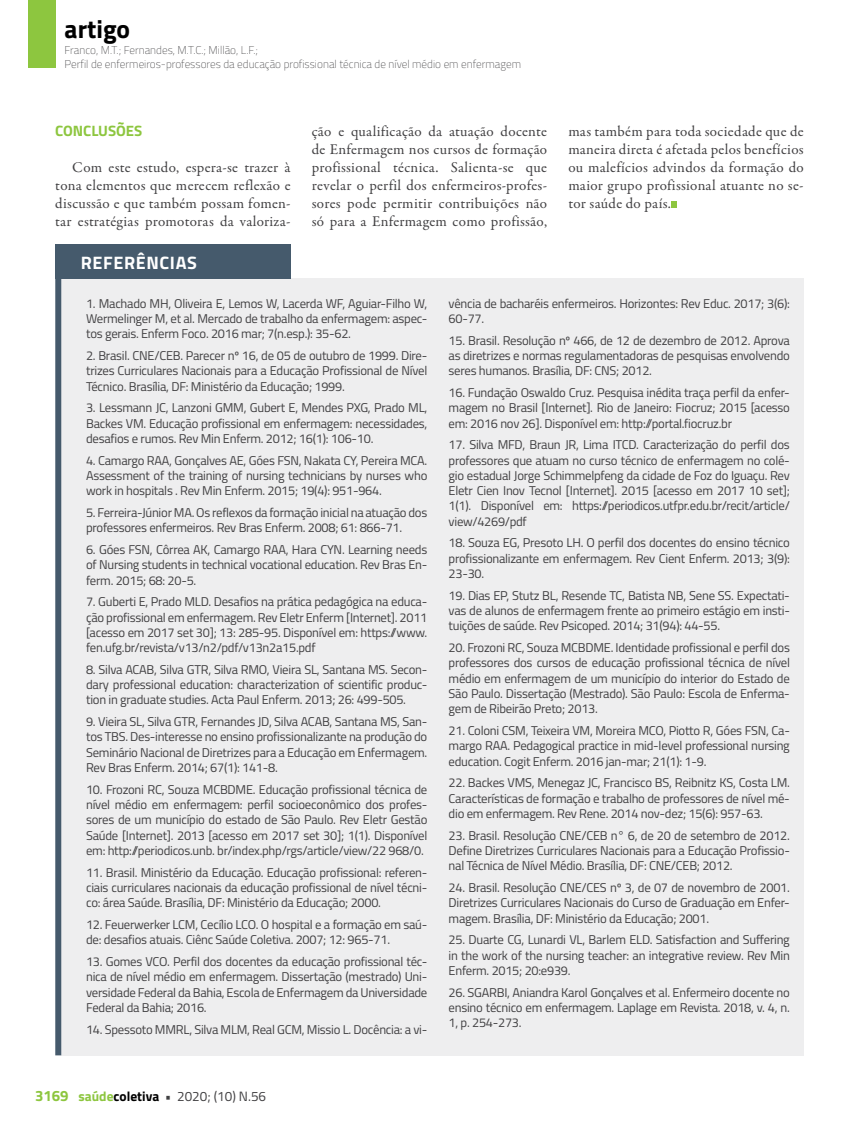
<style>
.page{position:relative;width:859px;height:1132px;background:#fff}
.page>*{position:absolute;margin:0;border:0;box-sizing:border-box;transform-origin:0 0}
.t1{font:700 25.5px "Titillium";color:#000}
.t2{font:700 18px "Titillium";letter-spacing:.035em;color:#fff}
.t3{font:15px/18px "Garamond Premr Pro";letter-spacing:.02em;color:#414042;text-align:justify}
.t4{font:700 15px "Titillium";letter-spacing:-.005em;color:#8dc63f}
.t5{font:13.5px "Titillium";color:#414042}
.t6{font:12.75px/15.3px "Titillium";letter-spacing:-.02em;color:#414042;text-align:justify}
.t7{font:100 11.25px/13.5px "Titillium";color:#414042}
.s1{font-weight:700;font-size:15px;color:#8dc63f}
.s2{font-weight:700;color:#8dc63f}
.s3{font-weight:700;color:#000}
.s4{font-weight:700}
</style>
<div class="page">
<div style="left:28px;top:0;width:27px;height:68px;background:#8dc63f"></div>
<svg style="left:671px;top:202px;width:6px;height:6px"></svg>
<div style="left:61px;top:278px;width:743px;height:776px;background:#eeeeef"></div>
<div style="left:55px;top:244px;width:236px;height:35px;background:#455a6c"></div>
<div style="left:55px;top:260px;width:6px;height:794px;background:#455a6c"></div>
<h1 class="t1" style="left:65px;top:10px;width:67px">artigo</h1>
<p class="t7" style="left:65px;top:43px;width:458px">Franco, M.T.; Fernandes, M.T.C.; Millão, L.F.;<br>Perfil de enfermeiros-professores da educação profissional técnica de nível médio em enfermagem</p>
<p class="t4" style="left:55px;top:119px;width:88px">CONCLUSÕES</p>
<p class="t3" style="left:55px;top:158px;width:237px;text-indent:17px">Com este estudo, espera-se trazer à tona elementos que merecem reflexão e discussão e que também possam fomen&shy;tar estratégias promotoras da valoriza-</p>
<p class="t3" style="left:312px;top:122px;width:237px">ção e qualificação da atuação docente de Enfermagem nos cursos de formação profissional técnica. Salienta-se que revelar o perfil dos enfermeiros-profes&shy;sores pode permitir contribuições não só para a Enfermagem como profissão,</p>
<p class="t3" style="left:568px;top:122px;width:237px">mas também para toda sociedade que de maneira direta é afetada pelos benefícios ou malefícios advindos da formação do maior grupo profissional atuante no se&shy;tor saúde do país.</p>
<h2 class="t2" style="left:81px;top:249px;width:117px">REFERÊNCIAS</h2>
<p class="t6" style="left:86px;top:295px;width:343px">1. Machado MH, Oliveira E, Lemos W, Lacerda WF, Aguiar-Filho W, Wermelinger M, et al. Mercado de trabalho da enfermagem: aspec&shy;tos gerais. Enferm Foco. 2016 mar; 7(n.esp.): 35-62.</p>
<p class="t6" style="left:86px;top:347px;width:343px">2. Brasil. CNE/CEB. Parecer nº 16, de 05 de outubro de 1999. Dire&shy;trizes Curriculares Nacionais para a Educação Profissional de Nível Técnico. Brasília, DF: Ministério da Educação; 1999.</p>
<p class="t6" style="left:86px;top:399px;width:343px">3. Lessmann JC, Lanzoni GMM, Gubert E, Mendes PXG, Prado ML, Backes VM. Educação profissional em enfermagem: necessidades, desafios e rumos. Rev Min Enferm. 2012; 16(1): 106-10.</p>
<p class="t6" style="left:86px;top:451px;width:343px">4. Camargo RAA, Gonçalves AE, Góes FSN, Nakata CY, Pereira MCA.<br>Assessment of the training of nursing technicians by nurses who work in hospitals . Rev Min Enferm. 2015; 19(4): 951-964.</p>
<p class="t6" style="left:86px;top:504px;width:343px">5. Ferreira-Júnior MA. Os reflexos da formação inicial na atuação dos professores enfermeiros. Rev Bras Enferm. 2008; 61: 866-71.</p>
<p class="t6" style="left:86px;top:541px;width:343px">6. Góes FSN, Côrrea AK, Camargo RAA, Hara CYN. Learning needs of Nursing students in technical vocational education. Rev Bras En&shy;ferm. 2015; 68: 20-5.</p>
<p class="t6" style="left:86px;top:593px;width:343px">7. Guberti E, Prado MLD. Desafios na prática pedagógica na educa&shy;ção profissional em enfermagem. Rev Eletr Enferm [Internet]. 2011 [acesso em 2017 set 30]; 13: 285-95. Disponível em: https://www. fen.ufg.br/revista/v13/n2/pdf/v13n2a15.pdf</p>
<p class="t6" style="left:86px;top:661px;width:343px">8. Silva ACAB, Silva GTR, Silva RMO, Vieira SL, Santana MS. Secon&shy;dary professional education: characterization of scientific produc&shy;tion in graduate studies. Acta Paul Enferm. 2013; 26: 499-505.</p>
<p class="t6" style="left:86px;top:713px;width:343px">9. Vieira SL, Silva GTR, Fernandes JD, Silva ACAB, Santana MS, San&shy;tos TBS. Des-interesse no ensino profissionalizante na produção do Seminário Nacional de Diretrizes para a Educação em Enfermagem.<br>Rev Bras Enferm. 2014; 67(1): 141-8.</p>
<p class="t6" style="left:86px;top:780px;width:343px">10. Frozoni RC, Souza MCBDME. Educação profissional técnica de nível médio em enfermagem: perfil socioeconômico dos profes&shy;sores de um município do estado de São Paulo. Rev Eletr Gestão Saúde [Internet]. 2013 [acesso em 2017 set 30]; 1(1). Disponível em: http://periodicos.unb. br/index.php/rgs/article/view/22 968/0.</p>
<p class="t6" style="left:86px;top:863px;width:343px">11. Brasil. Ministério da Educação. Educação profissional: referen&shy;ciais curriculares nacionais da educação profissional de nível técni&shy;co: área Saúde. Brasília, DF: Ministério da Educação; 2000.</p>
<p class="t6" style="left:86px;top:916px;width:343px">12. Feuerwerker LCM, Cecílio LCO. O hospital e a formação em saú&shy;de: desafios atuais. Ciênc Saúde Coletiva. 2007; 12: 965-71.</p>
<p class="t6" style="left:86px;top:953px;width:343px">13. Gomes VCO. Perfil dos docentes da educação profissional téc&shy;nica de nível médio em enfermagem. Dissertação (mestrado) Uni&shy;versidade Federal da Bahia, Escola de Enfermagem da Universidade Federal da Bahia; 2016.</p>
<p class="t6" style="left:86px;top:1020px;width:343px">14. Spessoto MMRL, Silva MLM, Real GCM, Missio L. Docência: a vi-</p>
<p class="t5" style="left:35px;top:1086px;width:233px"><span class="s1">3169</span> <span class="s2">saúde</span><span class="s3">coletiva</span> <span class="s4">•</span> 2020; (10) N.56</p>
<p class="t6" style="left:449px;top:295px;width:343px">vência de bacharéis enfermeiros. Horizontes: Rev Educ. 2017; 3(6):<br>60-77.</p>
<p class="t6" style="left:449px;top:332px;width:343px">15. Brasil. Resolução nº 466, de 12 de dezembro de 2012. Aprova as diretrizes e normas regulamentadoras de pesquisas envolvendo seres humanos. Brasília, DF: CNS; 2012.</p>
<p class="t6" style="left:449px;top:384px;width:343px">16. Fundação Oswaldo Cruz. Pesquisa inédita traça perfil da enfer&shy;magem no Brasil [Internet]. Rio de Janeiro: Fiocruz; 2015 [acesso em: 2016 nov 26]. Disponível em: http://portal.fiocruz.br</p>
<p class="t6" style="left:449px;top:436px;width:343px">17. Silva MFD, Braun JR, Lima ITCD. Caracterização do perfil dos professores que atuam no curso técnico de enfermagem no colé&shy;gio estadual Jorge Schimmelpfeng da cidade de Foz do Iguaçu. Rev Eletr Cien Inov Tecnol [Internet]. 2015 [acesso em 2017 10 set]; 1(1). Disponível em: https://periodicos.utfpr.edu.br/recit/article/ view/4269/pdf</p>
<p class="t6" style="left:449px;top:534px;width:343px">18. Souza EG, Presoto LH. O perfil dos docentes do ensino técnico profissionalizante em enfermagem. Rev Cient Enferm. 2013; 3(9):<br>23-30.</p>
<p class="t6" style="left:449px;top:587px;width:343px">19. Dias EP, Stutz BL, Resende TC, Batista NB, Sene SS. Expectati&shy;vas de alunos de enfermagem frente ao primeiro estágio em insti&shy;tuições de saúde. Rev Psicoped. 2014; 31(94): 44-55.</p>
<p class="t6" style="left:449px;top:639px;width:343px">20. Frozoni RC, Souza MCBDME. Identidade profissional e perfil dos professores dos cursos de educação profissional técnica de nível médio em enfermagem de um município do interior do Estado de São Paulo. Dissertação (Mestrado). São Paulo: Escola de Enferma&shy;gem de Ribeirão Preto; 2013.</p>
<p class="t6" style="left:449px;top:722px;width:343px">21. Coloni CSM, Teixeira VM, Moreira MCO, Piotto R, Góes FSN, Ca&shy;margo RAA. Pedagogical practice in mid-level professional nursing education. Cogit Enferm. 2016 jan-mar; 21(1): 1-9.</p>
<p class="t6" style="left:449px;top:774px;width:343px">22. Backes VMS, Menegaz JC, Francisco BS, Reibnitz KS, Costa LM.<br>Características de formação e trabalho de professores de nível mé&shy;dio em enfermagem. Rev Rene. 2014 nov-dez; 15(6): 957-63.</p>
<p class="t6" style="left:449px;top:826px;width:343px">23. Brasil. Resolução CNE/CEB n° 6, de 20 de setembro de 2012.<br>Define Diretrizes Curriculares Nacionais para a Educação Profissio&shy;nal Técnica de Nível Médio. Brasília, DF: CNE/CEB; 2012.</p>
<p class="t6" style="left:449px;top:879px;width:343px">24. Brasil. Resolução CNE/CES nº 3, de 07 de novembro de 2001.<br>Diretrizes Curriculares Nacionais do Curso de Graduação em Enfer&shy;magem. Brasília, DF: Ministério da Educação; 2001.</p>
<p class="t6" style="left:449px;top:931px;width:343px">25. Duarte CG, Lunardi VL, Barlem ELD. Satisfaction and Suffering in the work of the nursing teacher: an integrative review. Rev Min Enferm. 2015; 20:e939.</p>
<p class="t6" style="left:449px;top:983px;width:343px">26. SGARBI, Aniandra Karol Gonçalves et al. Enfermeiro docente no ensino técnico em enfermagem. Laplage em Revista. 2018, v. 4, n.<br>1, p. 254-273.</p>
</div>
